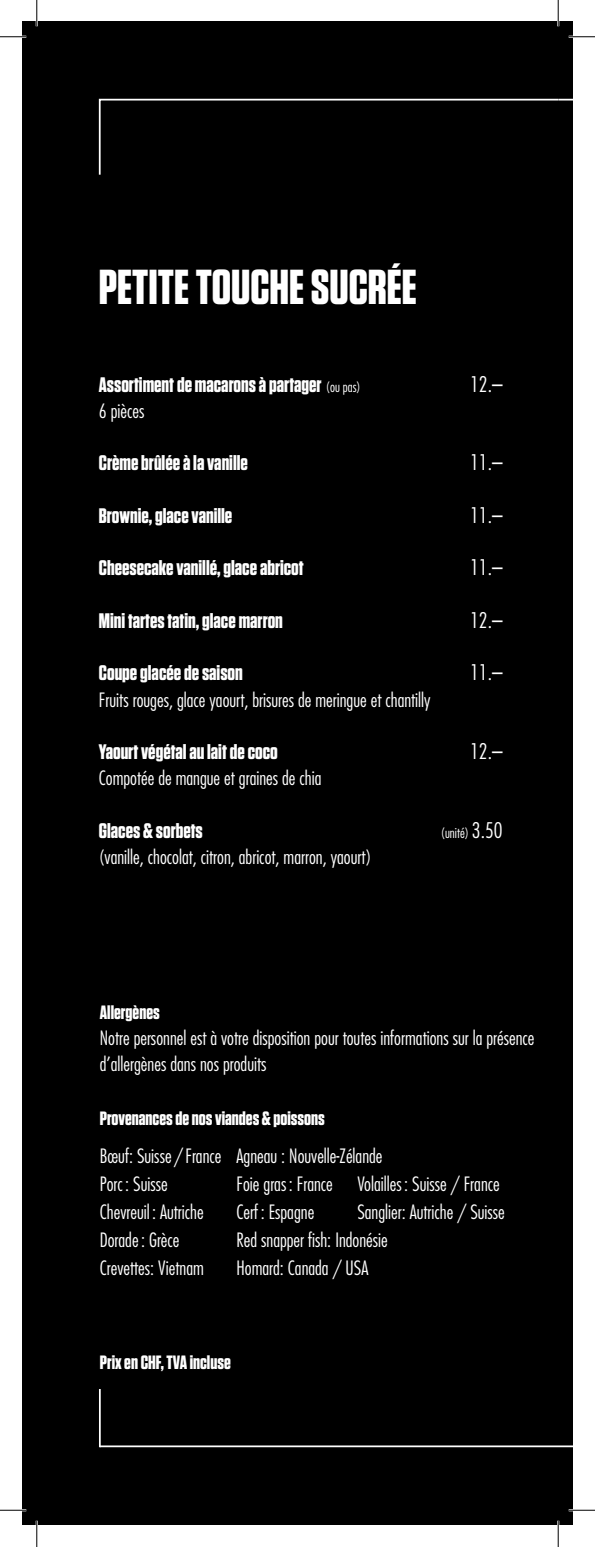
<style>
.page{position:relative;width:595px;height:1547px;background:#fff}
.page>*{position:absolute;margin:0;border:0;box-sizing:border-box;transform-origin:0 0}
.TITRE{font:700 49px "Tungsten";color:#fff}
.Style_de_paragraphe{font:700 21px "Tungsten";color:#fff}
.Style_de_paragraphe-2{font:300 condensed 21px "Futura";color:#fff}
.Style_de_paragraphe-3{font:300 condensed 19.25px/26.2px "Futura";color:#fff}
.Style_de_paragraphe-4{font:700 19.25px "Tungsten";color:#fff}
.TITRE-2{font:700 19.25px "Tungsten";color:#fff}
.Style_de_paragraphe-5{font:300 condensed 14px "Futura";color:#fff}
.s1{font-family:"Futura";font-weight:300;font-stretch:condensed;font-size:14px}
.s2{font-size:21px}
</style>
<div class="page">
<div style="left:22px;top:22px;width:536px;height:1503px;background:#000"></div>
<svg style="left:98px;top:98px;width:458px;height:77px"></svg>
<div style="left:558px;top:22px;width:14px;height:1503px;background:#000"></div>
<svg style="left:556px;top:98px;width:16px;height:3px"></svg>
<hr style="left:99px;top:910px;width:2px;height:537px;background:#fff">
<hr style="left:100px;top:1445px;width:472px;height:2px;background:#fff">
<div style="left:74px;top:207px;width:61px;height:1182px;background:#000"></div>
<hr style="left:0;top:36px;width:26px;height:2px;background:#fff">
<hr style="left:568px;top:36px;width:26px;height:2px;background:#fff">
<hr style="left:0;top:1509px;width:26px;height:2px;background:#fff">
<hr style="left:568px;top:1509px;width:26px;height:2px;background:#fff">
<hr style="left:36px;top:0;width:2px;height:26px;background:#fff">
<hr style="left:36px;top:1521px;width:2px;height:26px;background:#fff">
<hr style="left:557px;top:0;width:2px;height:26px;background:#fff">
<hr style="left:557px;top:1521px;width:2px;height:26px;background:#fff">
<svg style="left:0;top:36px;width:26px;height:1px"></svg>
<svg style="left:568px;top:36px;width:26px;height:1px"></svg>
<svg style="left:0;top:1510px;width:26px;height:1px"></svg>
<svg style="left:568px;top:1510px;width:26px;height:1px"></svg>
<svg style="left:36px;top:0;width:1px;height:26px"></svg>
<svg style="left:36px;top:1521px;width:1px;height:26px"></svg>
<svg style="left:557px;top:0;width:1px;height:26px"></svg>
<svg style="left:557px;top:1521px;width:1px;height:26px"></svg>
<p class="TITRE" style="left:99px;top:261px;width:319px">PETITE TOUCHE SUCRÉE</p>
<p class="Style_de_paragraphe" style="left:99px;top:373px;width:263px">Assortiment de macarons à partager <span class="s1">(ou pas)</span></p>
<p class="Style_de_paragraphe-2" style="left:470px;top:371px;width:34px">12.–</p>
<p class="Style_de_paragraphe-3" style="left:99px;top:398px;width:47px">6 pièces</p>
<p class="Style_de_paragraphe" style="left:99px;top:452px;width:150px">Crème brûlée à la vanille</p>
<p class="Style_de_paragraphe-2" style="left:470px;top:450px;width:34px">11.–</p>
<p class="Style_de_paragraphe" style="left:99px;top:504px;width:135px">Brownie, glace vanille</p>
<p class="Style_de_paragraphe-2" style="left:470px;top:503px;width:34px">11.–</p>
<p class="Style_de_paragraphe" style="left:99px;top:557px;width:206px">Cheesecake vanillé, glace abricot</p>
<p class="Style_de_paragraphe-2" style="left:470px;top:555px;width:34px">11.–</p>
<p class="Style_de_paragraphe" style="left:99px;top:609px;width:185px">Mini tartes tatin, glace marron</p>
<p class="Style_de_paragraphe-2" style="left:470px;top:608px;width:34px">12.–</p>
<p class="Style_de_paragraphe" style="left:99px;top:662px;width:145px">Coupe glacée de saison</p>
<p class="Style_de_paragraphe-2" style="left:470px;top:660px;width:34px">11.–</p>
<p class="Style_de_paragraphe-3" style="left:99px;top:686px;width:333px">Fruits rouges, glace yaourt, brisures de meringue et chantilly</p>
<p class="Style_de_paragraphe" style="left:99px;top:741px;width:180px">Yaourt végétal au lait de coco</p>
<p class="Style_de_paragraphe-2" style="left:470px;top:739px;width:34px">12.–</p>
<p class="Style_de_paragraphe-3" style="left:99px;top:765px;width:224px">Compotée de mangue et graines de chia</p>
<p class="Style_de_paragraphe" style="left:99px;top:819px;width:105px">Glaces &amp; sorbets</p>
<p class="Style_de_paragraphe-5" style="left:440px;top:824px;width:63px">(unité) <span class="s2">3.50</span></p>
<p class="Style_de_paragraphe-3" style="left:99px;top:844px;width:274px">(vanille, chocolat, citron, abricot, marron, yaourt)</p>
<p class="Style_de_paragraphe-4" style="left:100px;top:1002px;width:61px">Allergènes</p>
<p class="Style_de_paragraphe-3" style="left:100px;top:1024px;width:436px">Notre personnel est à votre disposition pour toutes informations sur la présence d’allergènes dans nos produits</p>
<p class="Style_de_paragraphe-4" style="left:100px;top:1108px;width:226px">Provenances de nos viandes &amp; poissons</p>
<p class="Style_de_paragraphe-3" style="left:100px;top:1142px;width:284px;line-height:28px">Bœuf: Suisse / France Agneau : Nouvelle-Zélande<br>Porc: Suisse</p>
<p class="Style_de_paragraphe-3" style="left:236px;top:1171px;width:98px">Foie gras: France</p>
<p class="Style_de_paragraphe-3" style="left:357px;top:1171px;width:144px">Volailles: Suisse / France</p>
<p class="Style_de_paragraphe-3" style="left:100px;top:1199px;width:105px">Chevreuil : Autriche</p>
<p class="Style_de_paragraphe-3" style="left:236px;top:1199px;width:79px">Cerf : Espagne</p>
<p class="Style_de_paragraphe-3" style="left:357px;top:1199px;width:149px">Sanglier: Autriche / Suisse</p>
<p class="Style_de_paragraphe-3" style="left:100px;top:1227px;width:81px">Dorade: Grèce</p>
<p class="Style_de_paragraphe-3" style="left:236px;top:1227px;width:153px">Red snapper fish: Indonésie</p>
<p class="Style_de_paragraphe-3" style="left:100px;top:1255px;width:105px">Crevettes: Vietnam</p>
<p class="Style_de_paragraphe-3" style="left:236px;top:1255px;width:133px">Homard: Canada / USA</p>
<p class="TITRE-2" style="left:100px;top:1352px;width:132px">Prix en CHF, TVA incluse</p>
</div>
